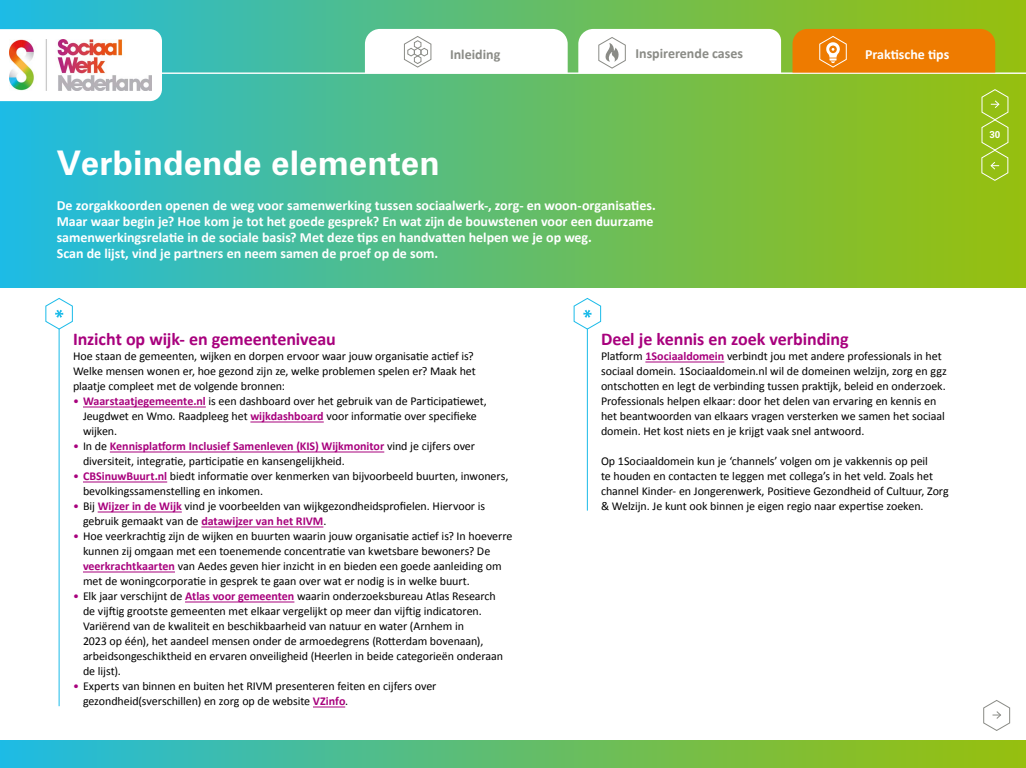
<style>
.page{position:relative;width:1026px;height:768px;background:#fff}
.page>*{position:absolute;margin:0;border:0;box-sizing:border-box;transform-origin:0 0}
.kop{font:700 34px "Zurich BT";color:#fff}
.grotere_tk{font:700 18px "Calibri";letter-spacing:-.005em;color:#a8007d}
.Lead{font:700 14px/16px "Calibri";letter-spacing:-.005em;color:#fff}
.button{font:700 14px "Calibri";color:#8a8b86}
.button-2{font:700 14px "Calibri";color:#fff}
.plat_10_-10{font:12px/15px "Calibri";letter-spacing:-.005em;color:#000}
.plat_calibri{font:12px/15px "Calibri";letter-spacing:-.005em;color:#000}
.t1{font:700 9.9px "Zurich BT";color:#fff}
.s1{color:#a8007d}
.s2{font-weight:700;color:#a8007d}
</style>
<div class="page">
<div style="left:0;top:740px;width:1026px;height:28px;background:linear-gradient(to right,#21bbde,#9cbf03)"></div>
<div style="left:0;top:0;width:1026px;height:288px;background:linear-gradient(to right,#21bbde,#9cbf04)"></div>
<svg style="left:578px;top:29px;width:203px;height:44px"></svg>
<svg style="left:365px;top:29px;width:203px;height:44px"></svg>
<svg style="left:793px;top:29px;width:202px;height:44px;background:#ed7f08"></svg>
<hr style="left:645px;top:362px;width:79px;height:1px;background:#a8007d">
<hr style="left:83px;top:407px;width:123px;height:1px;background:#a8007d">
<hr style="left:250px;top:422px;width:74px;height:1px;background:#a8007d">
<hr style="left:110px;top:452px;width:274px;height:1px;background:#a8007d">
<hr style="left:83px;top:482px;width:84px;height:1px;background:#a8007d">
<hr style="left:98px;top:512px;width:84px;height:1px;background:#a8007d">
<hr style="left:201px;top:527px;width:122px;height:1px;background:#a8007d">
<hr style="left:83px;top:572px;width:92px;height:1px;background:#a8007d">
<hr style="left:185px;top:602px;width:109px;height:1px;background:#a8007d">
<hr style="left:313px;top:707px;width:32px;height:1px;background:#a8007d">
<hr style="left:0;top:73px;width:1026px;height:1px;background:#fff">
<svg style="left:983px;top:700px;width:27px;height:31px"></svg>
<svg style="left:45px;top:298px;width:28px;height:32px"></svg>
<hr style="left:59px;top:329px;width:1px;height:377px;background:#1bbbe9">
<svg style="left:573px;top:298px;width:28px;height:32px"></svg>
<hr style="left:587px;top:329px;width:1px;height:182px;background:#1bbbe9">
<svg style="left:981px;top:89px;width:28px;height:92px;background:#a0c62e"></svg>
<img style="left:0;top:29px;width:162px;height:72px">
<p class="button" style="left:450px;top:45px;width:52px">Inleiding</p>
<p class="button" style="left:635px;top:45px;width:109px">Inspirerende cases</p>
<p class="button-2" style="left:865px;top:46px;width:86px">Praktische tips</p>
<p class="kop" style="left:57px;top:142px;width:384px">Verbindende elementen</p>
<p class="Lead" style="left:57px;top:197px;width:601px">De zorgakkoorden openen de weg voor samenwerking tussen sociaalwerk-, zorg- en woon-organisaties.<br>Maar waar begin je? Hoe kom je tot het goede gesprek? En wat zijn de bouwstenen voor een duurzame samenwerkingsrelatie in de sociale basis? Met deze tips en handvatten helpen we je op weg.<br>Scan de lijst, vind je partners en neem samen de proef op de som.</p>
<p class="grotere_tk" style="left:73px;top:328px;width:264px">Inzicht op wijk- en gemeenteniveau</p>
<p class="plat_calibri" style="left:73px;top:348px;width:402px">Hoe staan de gemeenten, wijken en dorpen ervoor waar jouw organisatie actief is?</p>
<p class="plat_calibri" style="left:73px;top:363px;width:404px">Welke mensen wonen er, hoe gezond zijn ze, welke problemen spelen er? Maak het plaatje compleet met de volgende bronnen:</p>
<p class="plat_10_-10" style="left:83px;top:393px;width:405px;text-indent:-10px"><span class="s1">•</span> <span class="s2">Waarstaatjegemeente.nl</span> is een dashboard over het gebruik van de Participatiewet,<br>Jeugdwet en Wmo. Raadpleeg het <span class="s2">wijkdashboard</span> voor informatie over specifieke wijken.</p>
<p class="plat_10_-10" style="left:83px;top:438px;width:394px;text-indent:-10px"><span class="s1">•</span> In de <span class="s2">Kennisplatform Inclusief Samenleven (KIS) Wijkmonitor</span> vind je cijfers over diversiteit, integratie, participatie en kansengelijkheid.</p>
<p class="plat_10_-10" style="left:83px;top:468px;width:427px;text-indent:-10px"><span class="s1">•</span> <span class="s2">CBSinuwBuurt.nl</span> biedt informatie over kenmerken van bijvoorbeeld buurten, inwoners, bevolkingssamenstelling en inkomen.</p>
<p class="plat_10_-10" style="left:83px;top:498px;width:404px;text-indent:-10px"><span class="s1">•</span> Bij <span class="s2">Wijzer in de Wijk</span> vind je voorbeelden van wijkgezondheidsprofielen. Hiervoor is gebruik gemaakt van de <span class="s2">datawijzer van het RIVM</span>.</p>
<p class="plat_10_-10" style="left:83px;top:528px;width:431px;text-indent:-10px"><span class="s1">•</span> Hoe veerkrachtig zijn de wijken en buurten waarin jouw organisatie actief is? In hoeverre kunnen zij omgaan met een toenemende concentratie van kwetsbare bewoners? De <span class="s2">veerkrachtkaarten</span> van Aedes geven hier inzicht in en bieden een goede aanleiding om met de woningcorporatie in gesprek te gaan over wat er nodig is in welke buurt.</p>
<p class="plat_10_-10" style="left:83px;top:588px;width:422px;text-indent:-10px"><span class="s1">•</span> Elk jaar verschijnt de <span class="s2">Atlas voor gemeenten</span> waarin onderzoeksbureau Atlas Research de vijftig grootste gemeenten met elkaar vergelijkt op meer dan vijftig indicatoren.<br>Variërend van de kwaliteit en beschikbaarheid van natuur en water (Arnhem in<br>2023 op één), het aandeel mensen onder de armoedegrens (Rotterdam bovenaan), arbeidsongeschiktheid en ervaren onveiligheid (Heerlen in beide categorieën onderaan de lijst).</p>
<p class="plat_10_-10" style="left:83px;top:678px;width:355px;text-indent:-10px"><span class="s1">•</span> Experts van binnen en buiten het RIVM presenteren feiten en cijfers over gezondheid(sverschillen) en zorg op de website <span class="s2">VZinfo</span>.</p>
<p class="grotere_tk" style="left:601px;top:328px;width:249px">Deel je kennis en zoek verbinding</p>
<p class="plat_calibri" style="left:601px;top:348px;width:347px">Platform <span class="s2">1Sociaaldomein</span> verbindt jou met andere professionals in het sociaal domein. 1Sociaaldomein.nl wil de domeinen welzijn, zorg en ggz ontschotten en legt de verbinding tussen praktijk, beleid en onderzoek.<br>Professionals helpen elkaar: door het delen van ervaring en kennis en het beantwoorden van elkaars vragen versterken we samen het sociaal domein. Het kost niets en je krijgt vaak snel antwoord.</p>
<p class="plat_calibri" style="left:601px;top:453px;width:349px">Op 1Sociaaldomein kun je ‘channels’ volgen om je vakkennis op peil<br>te houden en contacten te leggen met collega’s in het veld. Zoals het channel Kinder- en Jongerenwerk, Positieve Gezondheid of Cultuur, Zorg &amp; Welzijn. Je kunt ook binnen je eigen regio naar expertise zoeken.</p>
<p class="t1" style="left:989px;top:128px;width:12px">30</p>
</div>
